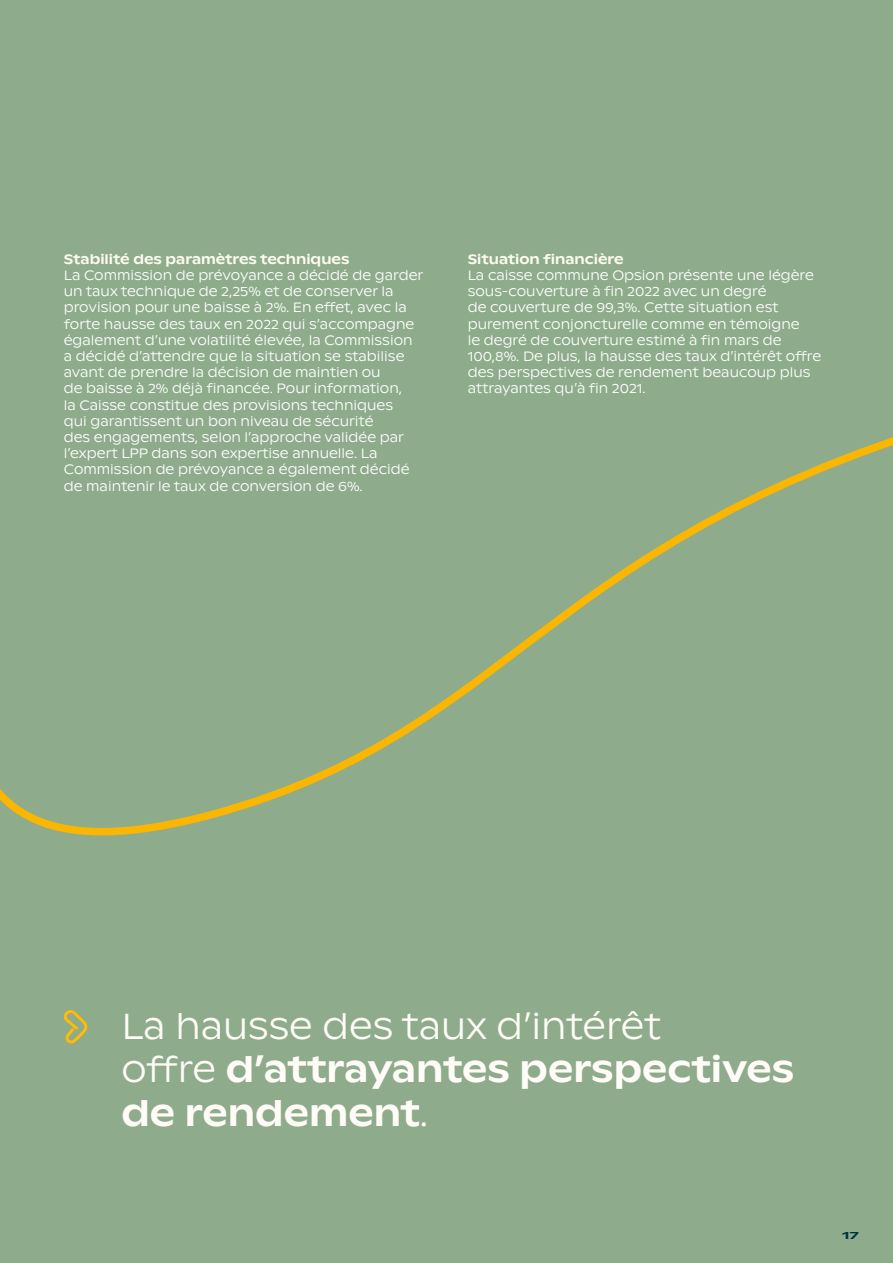
<style>
.page{position:relative;width:893px;height:1263px;background:#8eac8c}
.page>*{position:absolute;margin:0;border:0;box-sizing:border-box;transform-origin:0 0}
.t1{font:500 36px/43.2px "ABC Ginto Nord";color:#fffcf7}
.txt_courant{font:300 13.5px/16.2px "ABC Ginto Nord";color:#fff}
.intertitre_2{font:500 13.5px "ABC Ginto Nord";color:#fffbf1}
.t2{font:500 10.5px "ABC Ginto Nord";color:#003341;scale:1.5 1}
.s1{font-weight:300}
</style>
<div class="page">
<svg style="left:0;top:437px;width:893px;height:399px"></svg>
<svg style="left:63px;top:1010px;width:25px;height:34px"></svg>
<p class="intertitre_2" style="left:64px;top:251px;width:287px">Stabilité des paramètres techniques</p>
<p class="txt_courant" style="left:64px;top:267px;width:361px">La Commission de prévoyance a décidé de garder un taux technique de 2,25% et de conserver la provision pour une baisse à 2%. En effet, avec la forte hausse des taux en 2022 qui s’accompagne également d’une volatilité élevée, la Commission a décidé d’attendre que la situation se stabilise avant de prendre la décision de maintien ou<br>de baisse à 2% déjà financée. Pour information,<br>la Caisse constitue des provisions techniques<br>qui garantissent un bon niveau de sécurité<br>des engagements, selon l’approche validée par l’expert LPP dans son expertise annuelle. La Commission de prévoyance a également décidé de maintenir le taux de conversion de 6%.</p>
<p class="intertitre_2" style="left:468px;top:251px;width:157px">Situation financière</p>
<p class="txt_courant" style="left:468px;top:267px;width:355px">La caisse commune Opsion présente une légère sous-couverture à fin 2022 avec un degré<br>de couverture de 99,3%. Cette situation est purement conjoncturelle comme en témoigne<br>le degré de couverture estimé à fin mars de 100,8%. De plus, la hausse des taux d’intérêt offre des perspectives de rendement beaucoup plus attrayantes qu’à fin 2021.</p>
<p class="t1" style="left:121px;top:1004px;width:674px"><span class="s1">La hausse des taux d’intérêt<br>offre</span> d’attrayantes perspectives de rendement<span class="s1">.</span></p>
<p class="t2" style="left:842px;top:1229px;width:13px">17</p>
</div>
